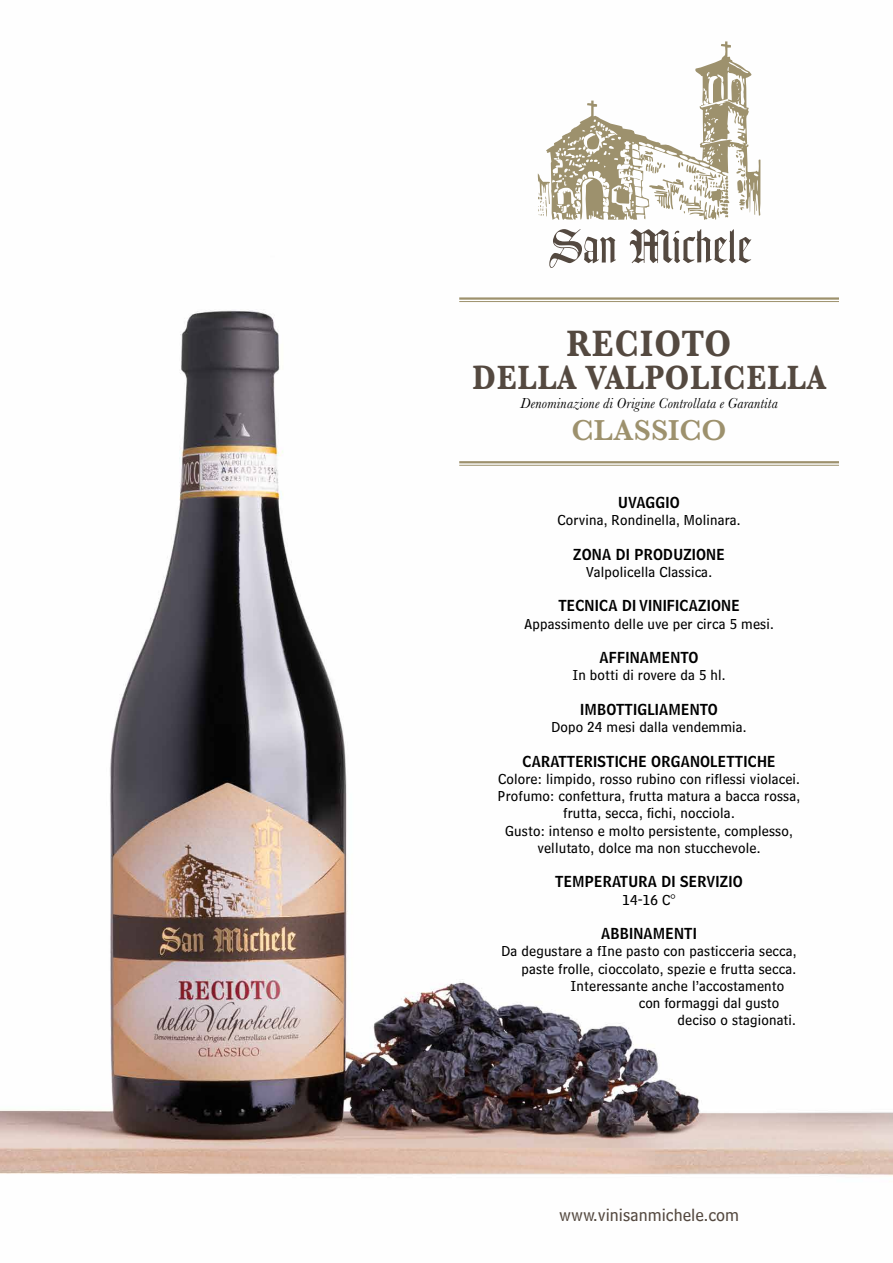
<style>
.page{position:relative;width:893px;height:1263px;background:#fff}
.page>*{position:absolute;margin:0;border:0;box-sizing:border-box;transform-origin:0 0}
.t1{font:700 38.1px "Baskerville";letter-spacing:.04em;color:#544940;scale:.84 1}
.t2{font:700 34.95px "Baskerville";letter-spacing:.04em;color:#544940;scale:.84 1}
.t3{font:600 30px "Baskerville";color:#9d916d}
.t4{font:18px "Bell Centennial Std Sub Capt";color:#544940}
.t5{font:15px/17.2px "Bell Centennial Std Sub Capt";letter-spacing:.01em;color:#000;text-align:center}
.t6{font:15px "Bell Centennial Std Name Num";letter-spacing:.01em;color:#000}
.t7{font:italic 15px "Baskerville";letter-spacing:.015em;color:#000}
</style>
<div class="page">
<img style="left:0;top:159px;width:893px;height:1017px">
<svg style="left:537px;top:41px;width:223px;height:179px"></svg>
<svg style="left:549px;top:229px;width:67px;height:39px"></svg>
<svg style="left:630px;top:229px;width:121px;height:34px"></svg>
<hr style="left:459px;top:297px;width:380px;height:3px;background:#9d916d">
<hr style="left:459px;top:301px;width:380px;height:1px;background:#9d916d">
<hr style="left:459px;top:461px;width:380px;height:2px;background:#9d916d">
<hr style="left:459px;top:465px;width:380px;height:1px;background:#9d916d">
<h1 class="t1" style="left:567px;top:317px;width:197px">RECIOTO</h1>
<h2 class="t2" style="left:472px;top:353px;width:422px">DELLA VALPOLICELLA</h2>
<p class="t7" style="left:520px;top:393px;width:259px">Denominazione di Origine Controllata e Garantita</p>
<h3 class="t3" style="left:572px;top:409px;width:157px">CLASSICO</h3>
<p class="t6" style="left:618px;top:493px;width:63px">UVAGGIO</p>
<p class="t5" style="left:557px;top:511px;width:185px">Corvina, Rondinella, Molinara.</p>
<p class="t6" style="left:573px;top:544px;width:153px">ZONA DI PRODUZIONE</p>
<p class="t5" style="left:586px;top:563px;width:128px">Valpolicella Classica.</p>
<p class="t6" style="left:558px;top:596px;width:183px">TECNICA DI VINIFICAZIONE</p>
<p class="t5" style="left:524px;top:615px;width:251px">Appassimento delle uve per circa 5 mesi.</p>
<p class="t6" style="left:600px;top:648px;width:100px">AFFINAMENTO</p>
<p class="t5" style="left:572px;top:666px;width:155px">In botti di rovere da 5 hl.</p>
<p class="t6" style="left:580px;top:700px;width:139px">IMBOTTIGLIAMENTO</p>
<p class="t5" style="left:551px;top:718px;width:197px">Dopo 24 mesi dalla vendemmia.</p>
<p class="t6" style="left:522px;top:751px;width:255px">CARATTERISTICHE ORGANOLETTICHE</p>
<p class="t5" style="left:498px;top:770px;width:304px">Colore: limpido, rosso rubino con riflessi violacei.<br>Profumo: confettura, frutta matura a bacca rossa, frutta, secca, fichi, nocciola.<br>Gusto: intenso e molto persistente, complesso, vellutato, dolce ma non stucchevole.</p>
<p class="t6" style="left:555px;top:872px;width:189px">TEMPERATURA DI SERVIZIO</p>
<p class="t5" style="left:622px;top:891px;width:55px">14-16 C°</p>
<p class="t6" style="left:601px;top:924px;width:97px">ABBINAMENTI</p>
<p class="t5" style="left:501px;top:942px;width:297px">Da degustare a fIne pasto con pasticceria secca,</p>
<p class="t5" style="left:521px;top:960px;width:276px">paste frolle, cioccolato, spezie e frutta secca.</p>
<p class="t5" style="left:571px;top:977px;width:215px">Interessante anche l’accostamento</p>
<p class="t5" style="left:639px;top:994px;width:142px">con formaggi dal gusto</p>
<p class="t5" style="left:678px;top:1011px;width:120px">deciso o stagionati.</p>
<p class="t4" style="left:559px;top:1204px;width:182px">www.vinisanmichele.com</p>
</div>
